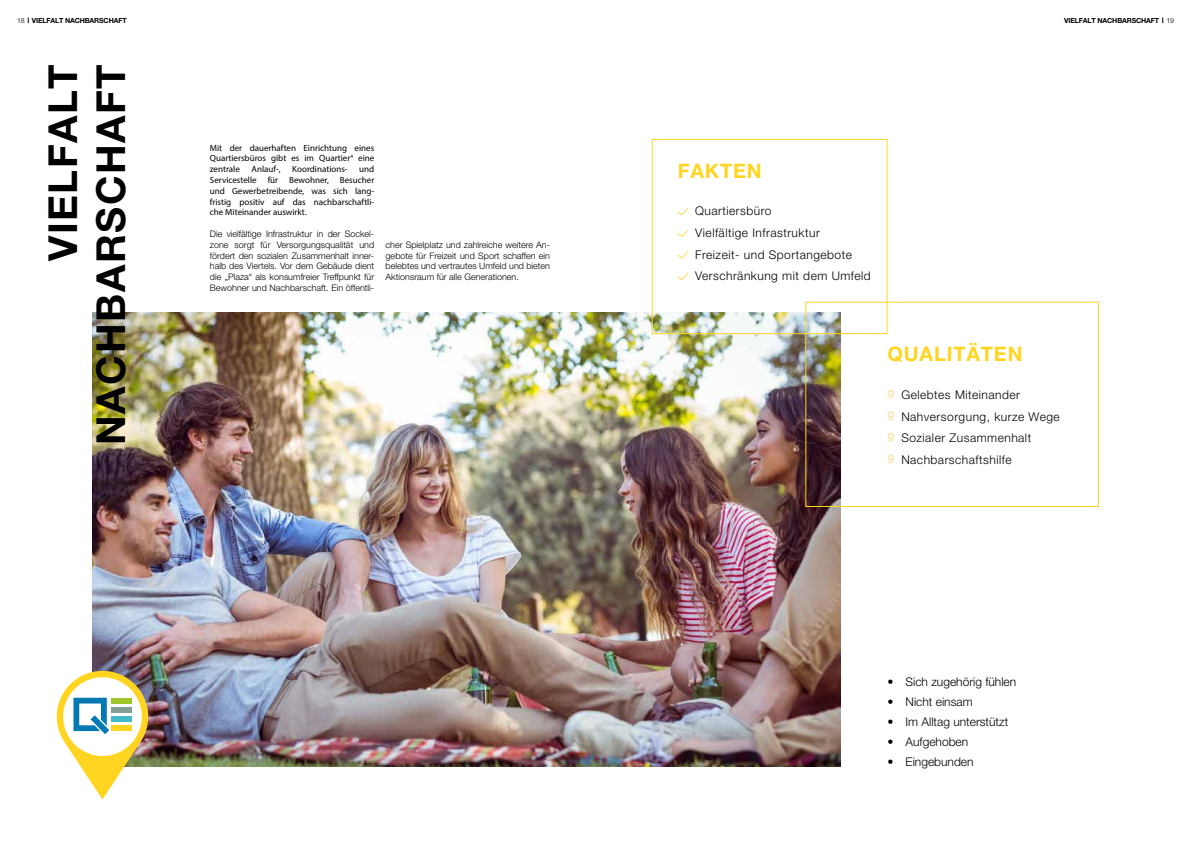
<style>
.page{position:relative;width:1191px;height:842px;background:#fff}
.page>*{position:absolute;margin:0;border:0;box-sizing:border-box;transform-origin:0 0}
.t1{font:700 40px/48px "Helvetica Neue LT Pro";letter-spacing:.04em;color:#000;text-align:right}
.t2{font:700 20px "Helvetica Neue LT Pro";letter-spacing:.04em;color:#ffd521}
.t3{font:300 12px/21.6px "Helvetica Neue LT Pro";letter-spacing:.04em;color:#000}
.t4{font:300 12px "Helvetica Neue LT Pro";color:#000}
.t5{font:300 9px/10.8px "Helvetica Neue LT Pro";color:#000;text-align:justify}
.t6{font:9px/10.8px "Myriad Pro";color:#000;text-align:justify}
.t7{font:700 7px "Helvetica Neue LT Pro";letter-spacing:-.02em;color:#000}
.s1{font-weight:300}
</style>
<div class="page">
<img style="left:92px;top:313px;width:748px;height:453px">
<div style="left:651px;top:139px;width:236px;height:195px;border:1px solid #ffd521"></div>
<div style="left:805px;top:302px;width:293px;height:205px;border:1px solid #ffd521"></div>
<svg style="left:887px;top:390px;width:7px;height:9px"></svg>
<svg style="left:887px;top:411px;width:7px;height:10px"></svg>
<svg style="left:887px;top:433px;width:7px;height:9px"></svg>
<svg style="left:887px;top:454px;width:7px;height:10px"></svg>
<svg style="left:677px;top:208px;width:11px;height:7px"></svg>
<svg style="left:677px;top:230px;width:11px;height:7px"></svg>
<svg style="left:677px;top:251px;width:11px;height:8px"></svg>
<svg style="left:677px;top:273px;width:11px;height:7px"></svg>
<svg style="left:57px;top:671px;width:91px;height:128px"></svg>
<p class="t7" style="left:17px;top:16px;width:111px"><span class="s1">18</span> VIELFALT NACHBARSCHAFT</p>
<p class="t7" style="left:1064px;top:16px;width:111px">VIELFALT NACHBARSCHAFT <span class="s1">19</span></p>
<h1 class="t1" style="left:38px;top:445px;width:382px;rotate:-90deg">VIELFALT<br>NACHBARSCHAFT</h1>
<p class="t6" style="left:210px;top:142px;width:166px">Mit der dauerhaften Einrichtung eines Quartiersbüros gibt es im Quartier<sup>4</sup> eine zentrale</p>
<p class="t6" style="left:251px;top:164px;width:31px">Anlauf-,</p>
<p class="t6" style="left:292px;top:164px;width:57px">Koordinations-</p>
<p class="t6" style="left:210px;top:164px;width:166px;text-indent:149px">und Servicestelle für Bewohner, Besucher und Gewerbetreibende, was sich lang&shy;fristig positiv auf das nachbarschaftli&shy;che Miteinander auswirkt.</p>
<p class="t5" style="left:210px;top:228px;width:166px">Die vielfältige Infrastruktur in der Sockel&shy;zone sorgt für Versorgungsqualität und fördert den sozialen Zusammenhalt inner&shy;halb des Viertels. Vor dem Gebäude dient die „Plaza“ als konsumfreier Treffpunkt für Bewohner und Nachbarschaft. Ein öffentli-</p>
<p class="t5" style="left:386px;top:239px;width:166px">cher Spielplatz und zahlreiche weitere An&shy;gebote für Freizeit und Sport schaffen ein belebtes und vertrautes Umfeld und bieten Aktionsraum für alle Generationen.</p>
<h2 class="t2" style="left:677px;top:158px;width:85px">FAKTEN</h2>
<h3 class="t3" style="left:695px;top:200px;width:177px">Quartiersbüro<br>Vielfältige Infrastruktur<br>Freizeit- und Sportangebote<br>Verschränkung mit dem Umfeld</h3>
<h2 class="t2" style="left:887px;top:342px;width:136px">QUALITÄTEN</h2>
<h3 class="t3" style="left:901px;top:384px;width:160px">Gelebtes Miteinander<br>Nahversorgung, kurze Wege<br>Sozialer Zusammenhalt<br>Nachbarschaftshilfe</h3>
<h3 class="t4" style="left:887px;top:675px;width:130px">• Sich zugehörig fühlen</h3>
<h3 class="t4" style="left:887px;top:695px;width:87px">• Nicht einsam</h3>
<h3 class="t4" style="left:887px;top:715px;width:122px">• Im Alltag unterstützt</h3>
<h3 class="t4" style="left:887px;top:735px;width:82px">• Aufgehoben</h3>
<h3 class="t4" style="left:887px;top:755px;width:88px">• Eingebunden</h3>
</div>
